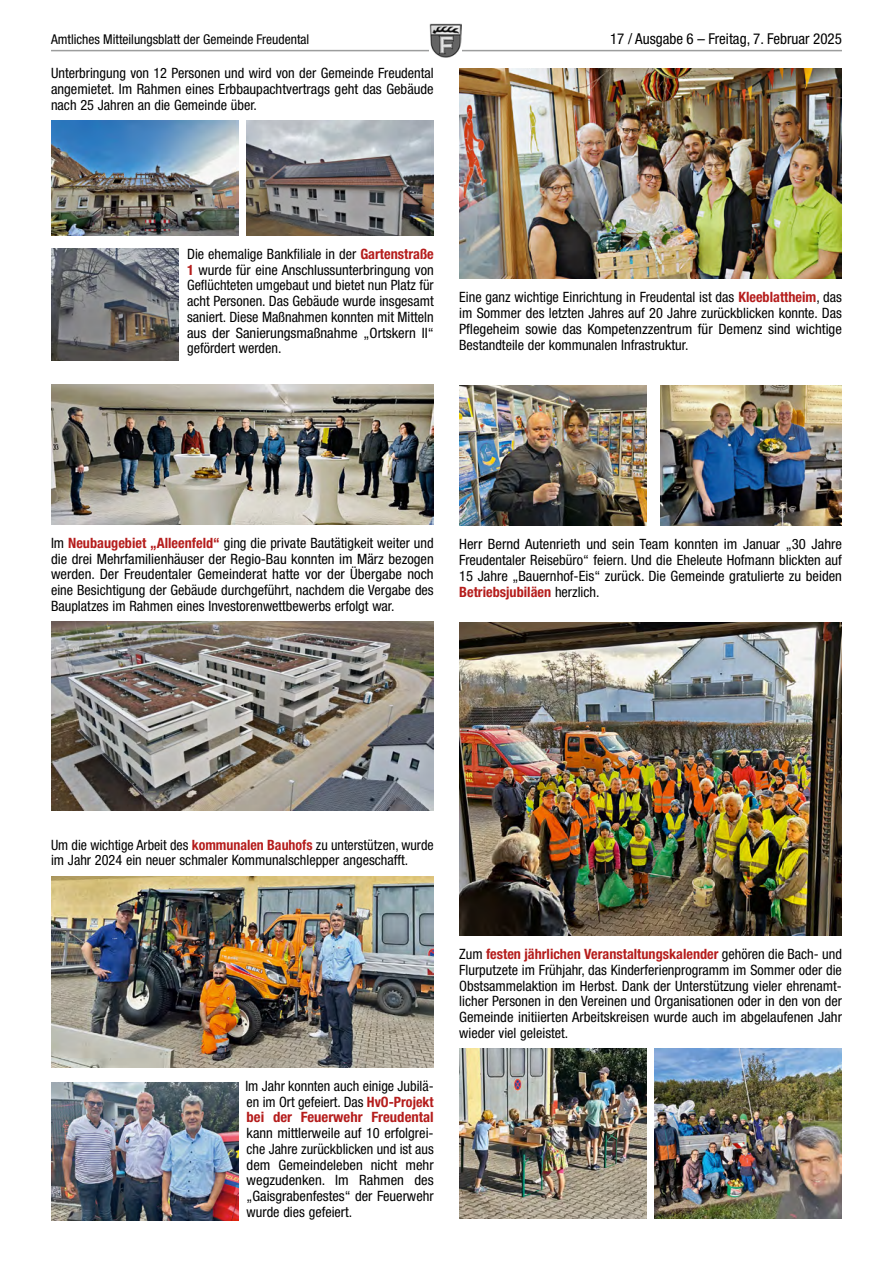
<style>
.page{position:relative;width:893px;height:1263px;background:#fff}
.page>*{position:absolute;margin:0;border:0;box-sizing:border-box;transform-origin:0 0}
.t1{font:condensed 15px "Helvetica Neue LT Std";color:#000}
.FR_Blocksatz_mit_Absatz{font:condensed 14.25px/15.8px "Helvetica Neue LT Std";color:#000;text-align:justify}
.t2{font:condensed 13.5px "Helvetica Neue LT Std";color:#000}
.s1{font-weight:700;color:#b51d1c}
</style>
<div class="page">
<hr style="left:51px;top:50px;width:791px;height:1px;background:#9c9d9d">
<img style="left:430px;top:23px;width:32px;height:34px">
<img style="left:51px;top:120px;width:187px;height:115px">
<img style="left:247px;top:120px;width:187px;height:115px">
<img style="left:51px;top:384px;width:383px;height:140px">
<img style="left:51px;top:622px;width:383px;height:188px">
<img style="left:51px;top:876px;width:383px;height:191px">
<img style="left:51px;top:1082px;width:187px;height:138px">
<img style="left:51px;top:248px;width:128px;height:113px">
<img style="left:459px;top:68px;width:383px;height:211px">
<img style="left:459px;top:385px;width:187px;height:141px">
<img style="left:661px;top:385px;width:181px;height:141px">
<img style="left:459px;top:623px;width:383px;height:312px">
<img style="left:459px;top:1049px;width:187px;height:170px">
<img style="left:655px;top:1049px;width:187px;height:170px">
<p class="t2" style="left:51px;top:31px;width:260px">Amtliches Mitteilungsblatt der Gemeinde Freudental</p>
<p class="t1" style="left:610px;top:30px;width:233px">17 / Ausgabe 6 – Freitag, 7. Februar 2025</p>
<p class="FR_Blocksatz_mit_Absatz" style="left:51px;top:65px;width:384px">Unterbringung von 12 Personen und wird von der Gemeinde Freudental angemietet. Im Rahmen eines Erbbaupachtvertrags geht das Gebäude nach 25 Jahren an die Gemeinde über.</p>
<p class="FR_Blocksatz_mit_Absatz" style="left:187px;top:246px;width:248px">Die ehemalige Bankfiliale in der <span class="s1">Gartenstraße 1</span> wurde für eine Anschlussunterbringung von Geflüchteten umgebaut und bietet nun Platz für acht Personen. Das Gebäude wurde insgesamt saniert. Diese Maßnahmen konnten mit Mitteln aus der Sanierungsmaßnahme „Ortskern II“ gefördert werden.</p>
<p class="FR_Blocksatz_mit_Absatz" style="left:459px;top:289px;width:384px">Eine ganz wichtige Einrichtung in Freudental ist das <span class="s1">Kleeblattheim</span>, das im Sommer des letzten Jahres auf 20 Jahre zurückblicken konnte. Das Pflegeheim sowie das Kompetenzzentrum für Demenz sind wichtige Bestandteile der kommunalen Infrastruktur.</p>
<p class="FR_Blocksatz_mit_Absatz" style="left:51px;top:535px;width:384px">Im <span class="s1">Neubaugebiet „Alleenfeld“</span> ging die private Bautätigkeit weiter und die drei Mehrfamilienhäuser der Regio-Bau konnten im März bezogen werden. Der Freudentaler Gemeinderat hatte vor der Übergabe noch eine Besichtigung der Gebäude durchgeführt, nachdem die Vergabe des Bauplatzes im Rahmen eines Investorenwettbewerbs erfolgt war.</p>
<p class="FR_Blocksatz_mit_Absatz" style="left:459px;top:536px;width:384px">Herr Bernd Autenrieth und sein Team konnten im Januar „30 Jahre Freudentaler Reisebüro“ feiern. Und die Eheleute Hofmann blickten auf 15 Jahre „Bauernhof-Eis“ zurück. Die Gemeinde gratulierte zu beiden <span class="s1">Betriebsjubiläen</span> herzlich.</p>
<p class="FR_Blocksatz_mit_Absatz" style="left:51px;top:837px;width:384px">Um die wichtige Arbeit des <span class="s1">kommunalen Bauhofs</span> zu unterstützen, wurde im Jahr 2024 ein neuer schmaler Kommunalschlepper angeschafft.</p>
<p class="FR_Blocksatz_mit_Absatz" style="left:245px;top:1078px;width:190px">Im Jahr konnten auch einige Jubilä&shy;en im Ort gefeiert. Das <span class="s1">HvO-Projekt bei der Feuerwehr Freudental </span>kann mittlerweile auf 10 erfolgrei&shy;che Jahre zurückblicken und ist aus dem Gemeindeleben nicht mehr wegzudenken. Im Rahmen des „Gaisgrabenfestes“ der Feuerwehr wurde dies gefeiert.</p>
<p class="FR_Blocksatz_mit_Absatz" style="left:459px;top:946px;width:384px">Zum <span class="s1">festen jährlichen Veranstaltungskalender</span> gehören die Bach- und Flurputzete im Frühjahr, das Kinderferienprogramm im Sommer oder die Obstsammelaktion im Herbst. Dank der Unterstützung vieler ehrenamt&shy;licher Personen in den Vereinen und Organisationen oder in den von der Gemeinde initiierten Arbeitskreisen wurde auch im abgelaufenen Jahr wieder viel geleistet.</p>
</div>
